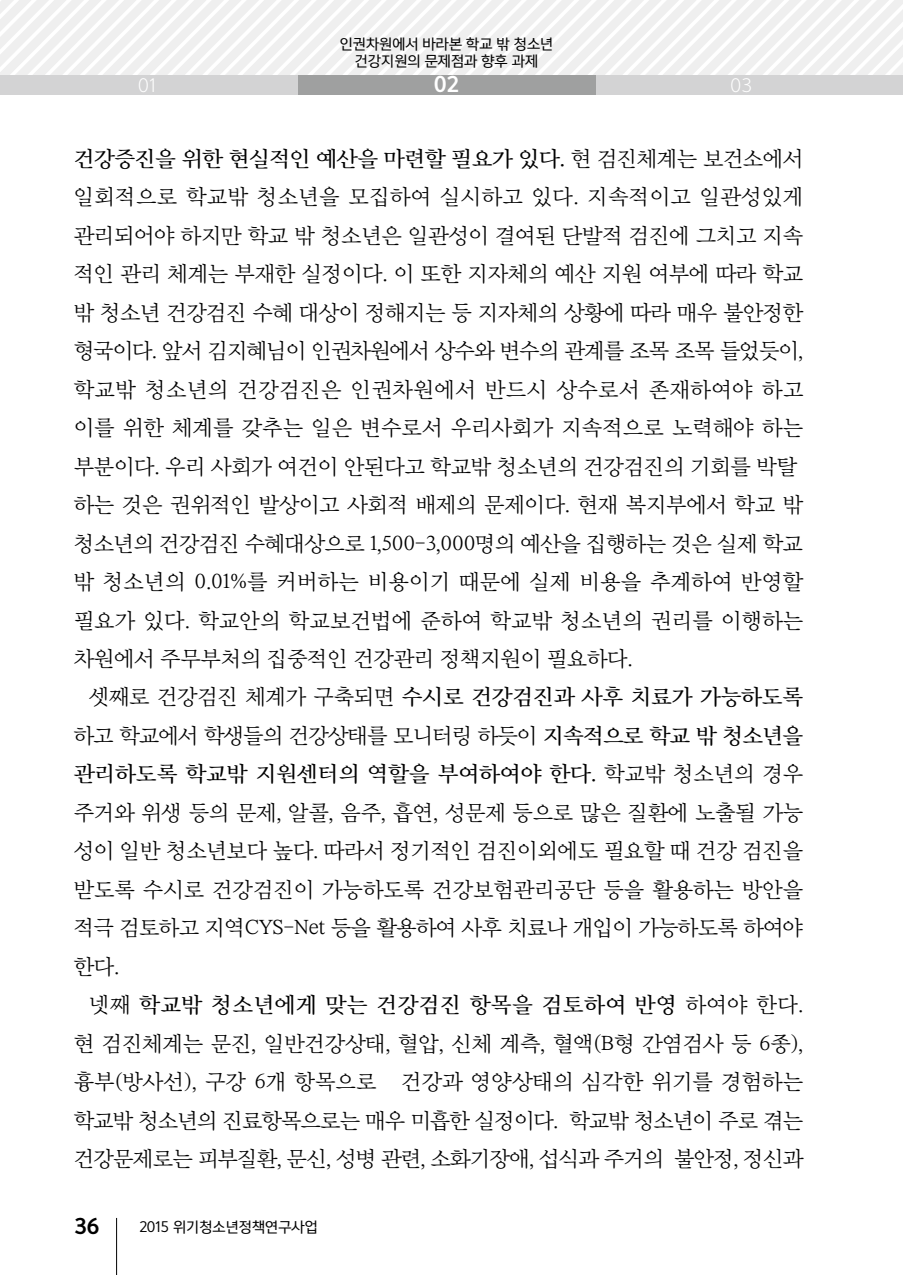
<style>
.page{position:relative;width:903px;height:1275px;background:#fff}
.page>*{position:absolute;margin:0;border:0;box-sizing:border-box;transform-origin:0 0}
.t1{font:21px/38.5px "Yoon Myungjo Pro 730";color:#000;text-align:justify}
.t2{font:21px "Yoon Myungjo Pro 740";letter-spacing:.01em;color:#000}
.t3{font:21px "Yoon Myungjo Pro 740";letter-spacing:-.01em;color:#000}
.t4{font:21px "Yoon Myungjo Pro 730";letter-spacing:-.03em;color:#000}
.t5{font:21px "Yoon Myungjo Pro 740";letter-spacing:.03em;color:#000}
.t6{font:19.25px "Yoon Gothic Pro 730";color:#fff}
.t7{font:19.25px "Yoon Gothic Pro 780";color:#000}
.t8{font:19.25px "Yoon Gothic Pro 780";color:#fff}
.t9{font:14px/16.8px "Yoon Gothic Pro 750";color:#000;text-align:center}
.s1{font-family:"Yoon Myungjo Pro 730"}
.s2{font-family:"Yoon Myungjo Pro 740"}
</style>
<div class="page">
<svg style="left:0;top:0;width:903px;height:75px"></svg>
<hr style="left:116px;top:1218px;width:1px;height:57px;background:#000">
<div style="left:0;top:75px;width:903px;height:20px;background:#d3d3d4"></div>
<div style="left:298px;top:75px;width:297px;height:20px;background:#9fa0a0"></div>
<p class="t9" style="left:340px;top:36px;width:215px">인권차원에서 바라본 학교 밖 청소년 건강지원의 문제점과 향후 과제</p>
<p class="t6" style="left:138px;top:73px;width:20px">01</p>
<p class="t8" style="left:434px;top:70px;width:27px">02</p>
<p class="t6" style="left:730px;top:73px;width:23px">03</p>
<p class="t3" style="left:74px;top:145px;width:731px">건강증진을 위한 현실적인 예산을 마련할 필요가 있다. <span class="s1">현 검진체계는 보건소에서</span></p>
<p class="t1" style="left:74px;top:177px;width:731px;text-align:left">일회적으로 학교밖 청소년을 모집하여 실시하고 있다. 지속적이고 일관성있게 관리되어야 하지만 학교 밖 청소년은 일관성이 결여된 단발적 검진에 그치고 지속 적인 관리 체계는 부재한 실정이다. 이 또한 지자체의 예산 지원 여부에 따라 학교 밖 청소년 건강검진 수혜 대상이 정해지는 등 지자체의 상황에 따라 매우 불안정한 형국이다. 앞서 김지혜님이 인권차원에서 상수와 변수의 관계를 조목 조목 들었듯이, 학교밖 청소년의 건강검진은 인권차원에서 반드시 상수로서 존재하여야 하고 이를 위한 체계를 갖추는 일은 변수로서 우리사회가 지속적으로 노력해야 하는 부분이다. 우리 사회가 여건이 안된다고 학교밖 청소년의 건강검진의 기회를 박탈 하는 것은 권위적인 발상이고 사회적 배제의 문제이다. 현재 복지부에서 학교 밖 청소년의 건강검진 수혜대상으로 1,500-3,000명의 예산을 집행하는 것은 실제 학교 밖 청소년의 0.01%를 커버하는 비용이기 때문에 실제 비용을 추계하여 반영할 필요가 있다. 학교안의 학교보건법에 준하여 학교밖 청소년의 권리를 이행하는 차원에서 주무부처의 집중적인 건강관리 정책지원이 필요하다.</p>
<p class="t2" style="left:89px;top:684px;width:715px"><span class="s1">셋째로 건강검진 체계가 구축되면</span> 수시로 건강검진과 사후 치료가 가능하도록</p>
<p class="t4" style="left:74px;top:723px;width:731px">하고 학교에서 학생들의 건강상태를 모니터링 하듯이 <span class="s2">지속적으로 학교 밖 청소년을</span></p>
<p class="t2" style="left:74px;top:761px;width:731px">관리하도록 학교밖 지원센터의 역할을 부여하여야 한다. <span class="s1">학교밖 청소년의 경우</span></p>
<p class="t1" style="left:74px;top:793px;width:731px">주거와 위생 등의 문제, 알콜, 음주, 흡연, 성문제 등으로 많은 질환에 노출될 가능 성이 일반 청소년보다 높다. 따라서 정기적인 검진이외에도 필요할 때 건강 검진을 받도록 수시로 건강검진이 가능하도록 건강보험관리공단 등을 활용하는 방안을 적극 검토하고 지역CYS-Net 등을 활용하여 사후 치료나 개입이 가능하도록 하여야 한다.</p>
<p class="t5" style="left:90px;top:992px;width:715px"><span class="s1">넷째</span> 학교밖 청소년에게 맞는 건강검진 항목을 검토하여 반영 <span class="s1">하여야 한다.</span></p>
<p class="t1" style="left:74px;top:1024px;width:731px">현 검진체계는 문진, 일반건강상태, 혈압, 신체 계측, 혈액(B형 간염검사 등 6종), 흉부(방사선), 구강 6개 항목으로 건강과 영양상태의 심각한 위기를 경험하는 학교밖 청소년의 진료항목으로는 매우 미흡한 실정이다. 학교밖 청소년이 주로 겪는 건강문제로는 피부질환, 문신, 성병 관련, 소화기장애, 섭식과 주거의 불안정, 정신과</p>
<p class="t7" style="left:74px;top:1212px;width:27px">36</p>
<p class="t9" style="left:139px;top:1219px;width:180px">2015 위기청소년정책연구사업</p>
</div>
